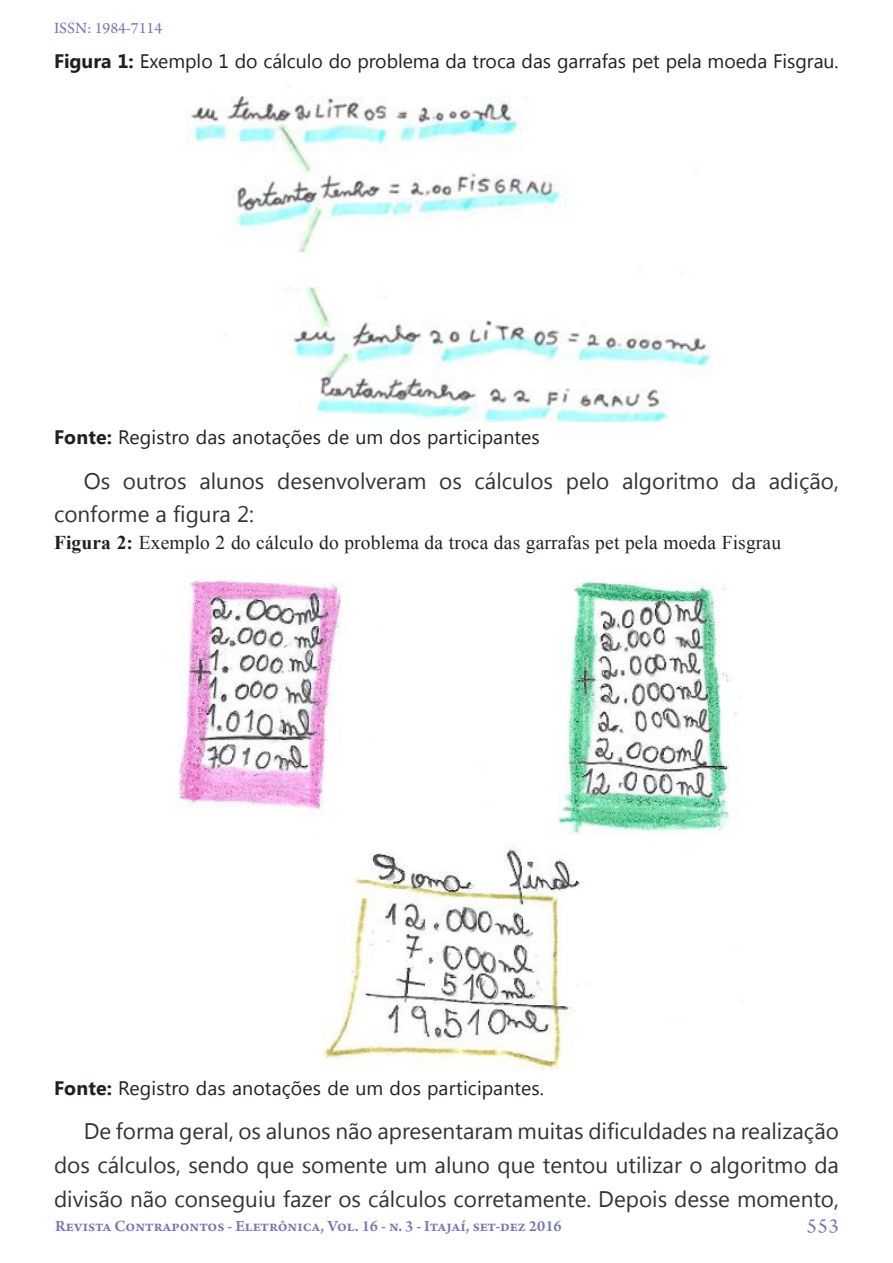
<style>
.page{position:relative;width:893px;height:1263px;background:#fff}
.page>*{position:absolute;margin:0;border:0;box-sizing:border-box;transform-origin:0 0}
.Texto{font:22.5px/33.8px "Segoe UI";color:#333}
.t1{font:21px "Arno Pro";color:#7477b0}
.Legenda{font:19.5px "Segoe UI";color:#231f20}
.Legenda-2{font:19.5px "Times New Roman";letter-spacing:.005em;color:#231f20}
.t2{font:600 16.5px "Arno Pro";color:#7477b0}
.t3{font:16.5px "Arno Pro";color:#7477b0}
.s1{font-weight:700}
</style>
<div class="page">
<img style="left:187px;top:85px;width:524px;height:336px">
<img style="left:179px;top:580px;width:558px;height:490px">
<p class="t3" style="left:54px;top:18px;width:110px">ISSN: 1984-7114</p>
<p class="Legenda" style="left:54px;top:48px;width:786px"><span class="s1">Figura 1:</span> Exemplo 1 do cálculo do problema da troca das garrafas pet pela moeda Fisgrau.</p>
<p class="Legenda" style="left:54px;top:424px;width:487px"><span class="s1">Fonte:</span> Registro das anotações de um dos participantes</p>
<p class="Texto" style="left:54px;top:463px;width:786px;text-indent:30px">Os outros alunos desenvolveram os cálculos pelo algoritmo da adição, conforme a figura 2:</p>
<p class="Legenda-2" style="left:54px;top:530px;width:729px"><span class="s1">Figura 2:</span> Exemplo 2 do cálculo do problema da troca das garrafas pet pela moeda Fisgrau</p>
<p class="Legenda" style="left:54px;top:1074px;width:492px"><span class="s1">Fonte:</span> Registro das anotações de um dos participantes.</p>
<p class="Texto" style="left:54px;top:1113px;width:786px;text-align:justify;text-indent:30px">De forma geral, os alunos não apresentaram muitas dificuldades na realização dos cálculos, sendo que somente um aluno que tentou utilizar o algoritmo da divisão não conseguiu fazer os cálculos corretamente. Depois desse momento,</p>
<p class="t2" style="left:55px;top:1217px;width:508px">Revista Contrapontos - Eletrônica, Vol. 16 - n. 3 - Itajaí, set-dez 2016</p>
<p class="t1" style="left:807px;top:1214px;width:34px">553</p>
</div>
